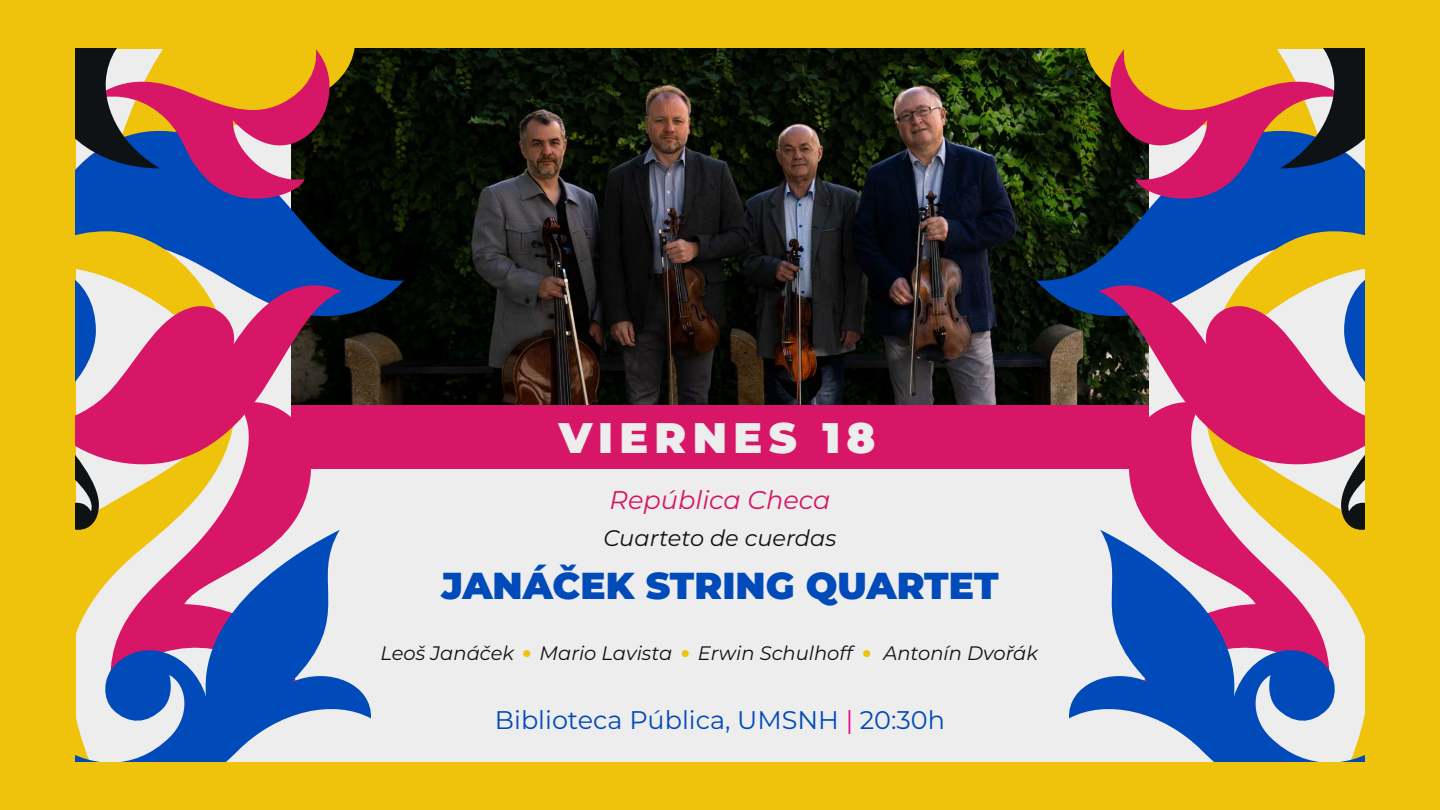
<style>
.page{position:relative;width:1440px;height:810px;background:#efc30b}
.page>*{position:absolute;margin:0;border:0;box-sizing:border-box;transform-origin:0 0}
.t1{font:900 42.67px "Montserrat";letter-spacing:.15em;color:#eeeded}
.t2{font:900 37.5px "Montserrat";color:#004aba}
.t3{font:italic 25.58px "Montserrat";color:#d71667}
.t4{font:25.5px "Montserrat";color:#004aba}
.t5{font:italic 22.5px "Montserrat";color:#0e1215}
.t6{font:italic 19.5px "Montserrat";color:#0e1215}
.s1{color:#ed028c}
</style>
<div class="page">
<div style="left:76px;top:49px;width:1288px;height:712px;background:#eeeded"></div>
<img style="left:404px;top:49px;width:632px;height:357px">
<div style="left:291px;top:406px;width:858px;height:63px;background:#d71667"></div>
<svg style="left:237px;top:470px;width:74px;height:60px;fill:#d71667"></svg>
<svg style="left:76px;top:49px;width:328px;height:357px"></svg>
<svg style="left:76px;top:231px;width:161px;height:299px;fill:#efc30b"></svg>
<svg style="left:76px;top:530px;width:295px;height:231px"></svg>
<svg style="left:76px;top:470px;width:23px;height:60px"></svg>
<svg style="left:76px;top:49px;width:263px;height:166px"></svg>
<svg style="left:76px;top:272px;width:265px;height:198px;fill:#d71667"></svg>
<svg style="left:1129px;top:470px;width:74px;height:60px;fill:#d71667"></svg>
<svg style="left:1036px;top:49px;width:328px;height:357px"></svg>
<svg style="left:1203px;top:231px;width:161px;height:299px;fill:#efc30b"></svg>
<svg style="left:1069px;top:530px;width:295px;height:231px"></svg>
<svg style="left:1341px;top:470px;width:23px;height:60px"></svg>
<svg style="left:1101px;top:49px;width:263px;height:166px"></svg>
<svg style="left:1099px;top:272px;width:265px;height:198px;fill:#d71667"></svg>
<div style="left:523px;top:650px;width:7px;height:7px;background:#efc30b;border-radius:50%"></div>
<div style="left:863px;top:650px;width:7px;height:7px;background:#efc30b;border-radius:50%"></div>
<div style="left:682px;top:650px;width:7px;height:7px;background:#efc30b;border-radius:50%"></div>
<h1 class="t1" style="left:559px;top:406px;width:318px">VIERNES 18</h1>
<h3 class="t3" style="left:610px;top:482px;width:222px">República Checa</h3>
<p class="t5" style="left:604px;top:522px;width:234px">Cuarteto de cuerdas</p>
<h2 class="t2" style="left:441px;top:557px;width:559px">JANÁČEK STRING QUARTET</h2>
<p class="t6" style="left:380px;top:639px;width:135px">Leoš Janáček</p>
<p class="t6" style="left:540px;top:639px;width:134px">Mario Lavista</p>
<p class="t6" style="left:698px;top:639px;width:156px">Erwin Schulhoff</p>
<p class="t6" style="left:883px;top:639px;width:156px">Antonín Dvořák</p>
<h3 class="t4" style="left:495px;top:703px;width:452px">Biblioteca Pública, UMSNH <span class="s1">|</span> 20:30h</h3>
</div>
